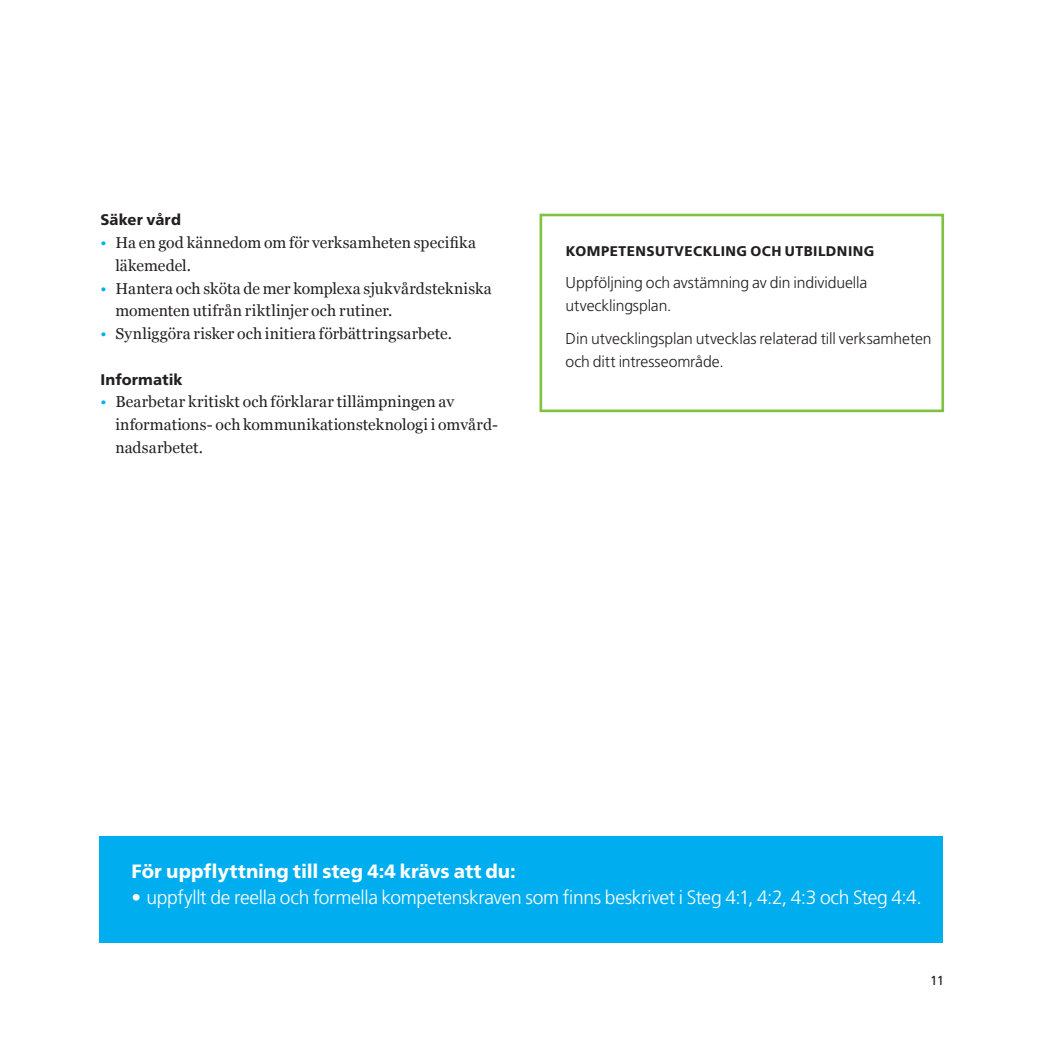
<style>
.page{position:relative;width:1042px;height:1042px;background:#fff}
.page>*{position:absolute;margin:0;border:0;box-sizing:border-box;transform-origin:0 0}
.Frutiger{font:300 19.25px "Frutiger SLLOTF";letter-spacing:-.015em;color:#fff}
.mellis_gemen{font:800 19.25px "Frutiger SLLOTF";color:#fff}
.Brödtext_punktlista{font:15.75px/22.8px "Georgia";letter-spacing:.005em;color:#231f20}
.t1{font:300 15.75px/22.8px "Frutiger SLLOTF";letter-spacing:-.01em;color:#231f20}
.mellis_gemen-2{font:800 15.4px "Frutiger SLLOTF";letter-spacing:.005em;color:#231f20}
.Mellis_versal{font:800 14px "Frutiger SLLOTF";letter-spacing:.035em;color:#231f20}
.t2{font:13.12px "Frutiger SLLOTF";color:#231f20}
.s1{color:#00aeef}
</style>
<div class="page">
<div style="left:99px;top:836px;width:844px;height:107px;background:#00aeef"></div>
<div style="left:539px;top:214px;width:405px;height:198px;border:3px solid #7fc241"></div>
<p class="mellis_gemen-2" style="left:100px;top:211px;width:82px">Säker vård</p>
<p class="Brödtext_punktlista" style="left:115px;top:230px;width:362px;text-indent:-15px"><span class="s1">•</span> Ha en god kännedom om för verksamheten specifika läkemedel.</p>
<p class="Brödtext_punktlista" style="left:115px;top:276px;width:378px;text-indent:-15px"><span class="s1">•</span> Hantera och sköta de mer komplexa sjukvårdstekniska momenten utifrån riktlinjer och rutiner.</p>
<p class="Brödtext_punktlista" style="left:100px;top:321px;width:353px"><span class="s1">•</span> Synliggöra risker och initiera förbättringsarbete.</p>
<p class="mellis_gemen-2" style="left:100px;top:370px;width:84px">Informatik</p>
<p class="Brödtext_punktlista" style="left:115px;top:390px;width:384px;text-indent:-15px"><span class="s1">•</span> Bearbetar kritiskt och förklarar tillämpningen av informations- och kommunikationsteknologi i omvård&shy;nadsarbetet.</p>
<p class="Mellis_versal" style="left:566px;top:242px;width:310px">KOMPETENSUTVECKLING OCH UTBILDNING</p>
<p class="t1" style="left:566px;top:272px;width:303px">Uppföljning och avstämning av din individuella utvecklingsplan.</p>
<p class="t1" style="left:566px;top:327px;width:367px">Din utvecklingsplan utvecklas relaterad till verksamheten och ditt intresseområde.</p>
<p class="mellis_gemen" style="left:131px;top:859px;width:386px">För uppflyttning till steg 4:4 krävs att du:</p>
<p class="Frutiger" style="left:131px;top:886px;width:792px">• uppfyllt de reella och formella kompetenskraven som finns beskrivet i Steg 4:1, 4:2, 4:3 och Steg 4:4.</p>
<p class="t2" style="left:930px;top:972px;width:15px">11</p>
</div>
